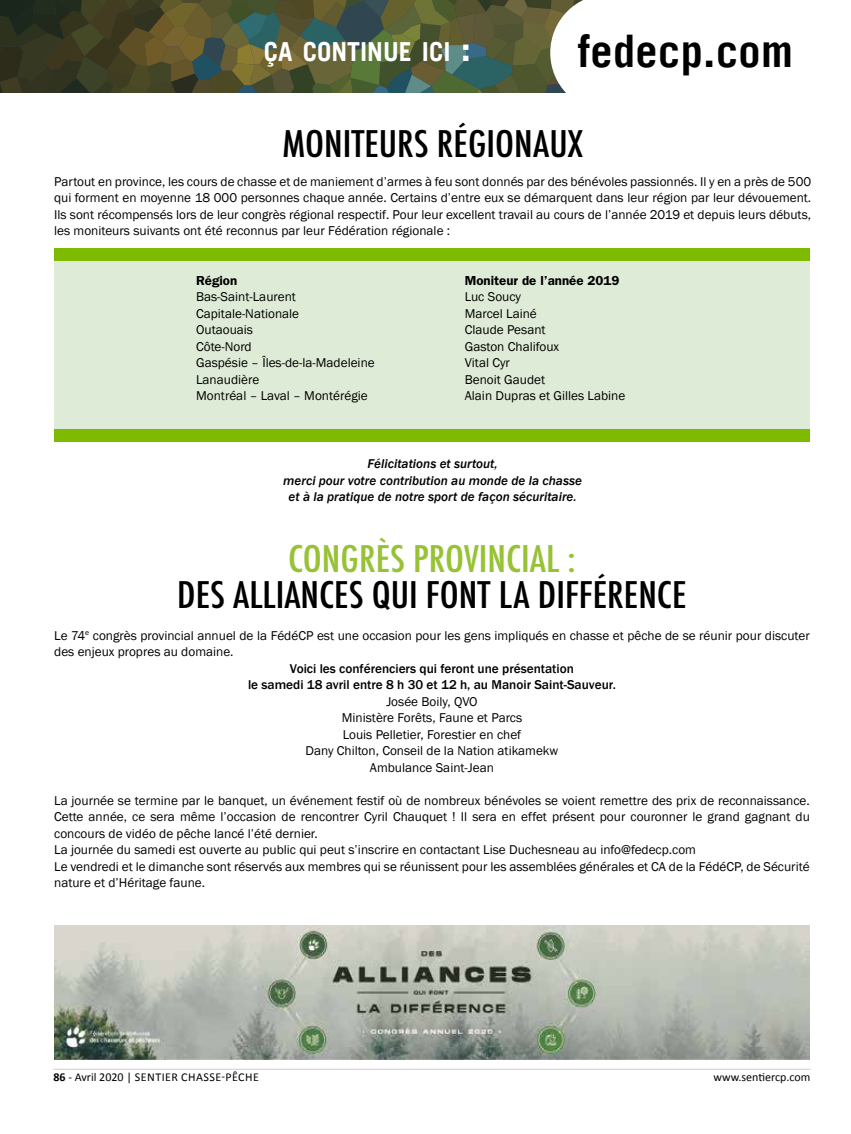
<style>
.page{position:relative;width:851px;height:1134px;background:#fff}
.page>*{position:absolute;margin:0;border:0;box-sizing:border-box;transform-origin:0 0}
.t1{font:700 45px "Trade Gothic LT";letter-spacing:.01em;color:#000}
.t2{font:500 condensed 35.7px "Futura";color:#000;scale:1.11 1}
.t3{font:500 condensed 35.7px "Futura";color:#98c236;scale:1.11 1}
.t4{font:700 26.25px "Trade Gothic LT";color:#fff}
.t5{font:13.2px/16.5px "Franklin Gothic";color:#000}
.t6{font:italic 500 13.2px/16.5px "Franklin Gothic";color:#000;text-align:center}
.t7{font:500 13.2px/16.5px "Franklin Gothic";color:#000;text-align:center}
.t8{font:600 13.2px "ITC Franklin Gothic Std";color:#000}
.t9{font:12px "Calibri";letter-spacing:.04em;color:#000}
.t10{font:12px "Calibri";letter-spacing:.005em;color:#000}
.s1{font-size:37.5px}
.s2{font-weight:700}
</style>
<div class="page">
<hr style="left:53px;top:1069px;width:757px;height:1px;background:#cbcbcd">
<svg style="left:0;top:0;width:583px;height:93px;background:#535a3c"></svg>
<img style="left:54px;top:926px;width:755px;height:134px">
<div style="left:54px;top:248px;width:755px;height:194px;background:#deebd6"></div>
<div style="left:54px;top:248px;width:755px;height:13px;background:#7ebb00"></div>
<div style="left:54px;top:429px;width:755px;height:13px;background:#7ebb00"></div>
<h3 class="t4" style="left:264px;top:36px;width:209px">ÇA CONTINUE ICI <span class="s1">:</span></h3>
<h1 class="t1" style="left:577px;top:23px;width:217px">fedecp.com</h1>
<h2 class="t2" style="left:282px;top:121px;width:272px">MONITEURS RÉGIONAUX</h2>
<p class="t5" style="left:54px;top:174px;width:758px;text-align:justify">Partout en province, les cours de chasse et de maniement d’armes à feu sont donnés par des bénévoles passionnés. Il y en a près de 500 qui forment en moyenne 18 000 personnes chaque année. Certains d’entre eux se démarquent dans leur région par leur dévouement.<br>Ils sont récompensés lors de leur congrès régional respectif. Pour leur excellent travail au cours de l’année 2019 et depuis leurs débuts, les moniteurs suivants ont été reconnus par leur Fédération régionale :</p>
<p class="t8" style="left:196px;top:273px;width:43px">Région</p>
<p class="t8" style="left:465px;top:273px;width:156px">Moniteur de l’année 2019</p>
<p class="t5" style="left:196px;top:289px;width:101px">Bas-Saint-Laurent</p>
<p class="t5" style="left:465px;top:289px;width:58px">Luc Soucy</p>
<p class="t5" style="left:196px;top:306px;width:105px">Capitale-Nationale</p>
<p class="t5" style="left:465px;top:306px;width:73px">Marcel Lainé</p>
<p class="t5" style="left:196px;top:322px;width:58px">Outaouais</p>
<p class="t5" style="left:465px;top:322px;width:82px">Claude Pesant</p>
<p class="t5" style="left:196px;top:339px;width:57px">Côte-Nord</p>
<p class="t5" style="left:465px;top:339px;width:96px">Gaston Chalifoux</p>
<p class="t5" style="left:196px;top:355px;width:180px">Gaspésie – Îles-de-la-Madeleine</p>
<p class="t5" style="left:465px;top:355px;width:47px">Vital Cyr</p>
<p class="t5" style="left:196px;top:372px;width:65px">Lanaudière</p>
<p class="t5" style="left:465px;top:372px;width:82px">Benoit Gaudet</p>
<p class="t5" style="left:196px;top:388px;width:173px">Montréal – Laval – Montérégie</p>
<p class="t5" style="left:465px;top:388px;width:162px">Alain Dupras et Gilles Labine</p>
<p class="t6" style="left:283px;top:456px;width:300px">Félicitations et surtout,<br>merci pour votre contribution au monde de la chasse et à la pratique de notre sport de façon sécuritaire.</p>
<h2 class="t3" style="left:288px;top:536px;width:261px">CONGRÈS PROVINCIAL :</h2>
<h2 class="t2" style="left:177px;top:572px;width:460px">DES ALLIANCES QUI FONT LA DIFFÉRENCE</h2>
<p class="t5" style="left:54px;top:627px;width:757px">Le 74<sup>e</sup> congrès provincial annuel de la FédéCP est une occasion pour les gens impliqués en chasse et pêche de se réunir pour discuter des enjeux propres au domaine.</p>
<p class="t7" style="left:248px;top:660px;width:369px">Voici les conférenciers qui feront une présentation<br>le samedi 18 avril entre 8 h 30 et 12 h, au Manoir Saint-Sauveur.</p>
<p class="t5" style="left:305px;top:693px;width:254px;text-align:center">Josée Boily, QVO<br>Ministère Forêts, Faune et Parcs<br>Louis Pelletier, Forestier en chef<br>Dany Chilton, Conseil de la Nation atikamekw<br>Ambulance Saint-Jean</p>
<p class="t5" style="left:54px;top:792px;width:757px">La journée se termine par le banquet, un événement festif où de nombreux bénévoles se voient remettre des prix de reconnaissance.<br>Cette année, ce sera même l’occasion de rencontrer Cyril Chauquet ! Il sera en effet présent pour couronner le grand gagnant du concours de vidéo de pêche lancé l’été dernier.<br>La journée du samedi est ouverte au public qui peut s’inscrire en contactant Lise Duchesneau au info@fedecp.com<br>Le vendredi et le dimanche sont réservés aux membres qui se réunissent pour les assemblées générales et CA de la FédéCP, de Sécurité nature et d’Héritage faune.</p>
<p class="t9" style="left:53px;top:1069px;width:207px"><span class="s2">86</span> - Avril 2020 | SENTIER CHASSE-PÊCHE</p>
<p class="t10" style="left:713px;top:1069px;width:98px">www.sentiercp.com</p>
</div>
